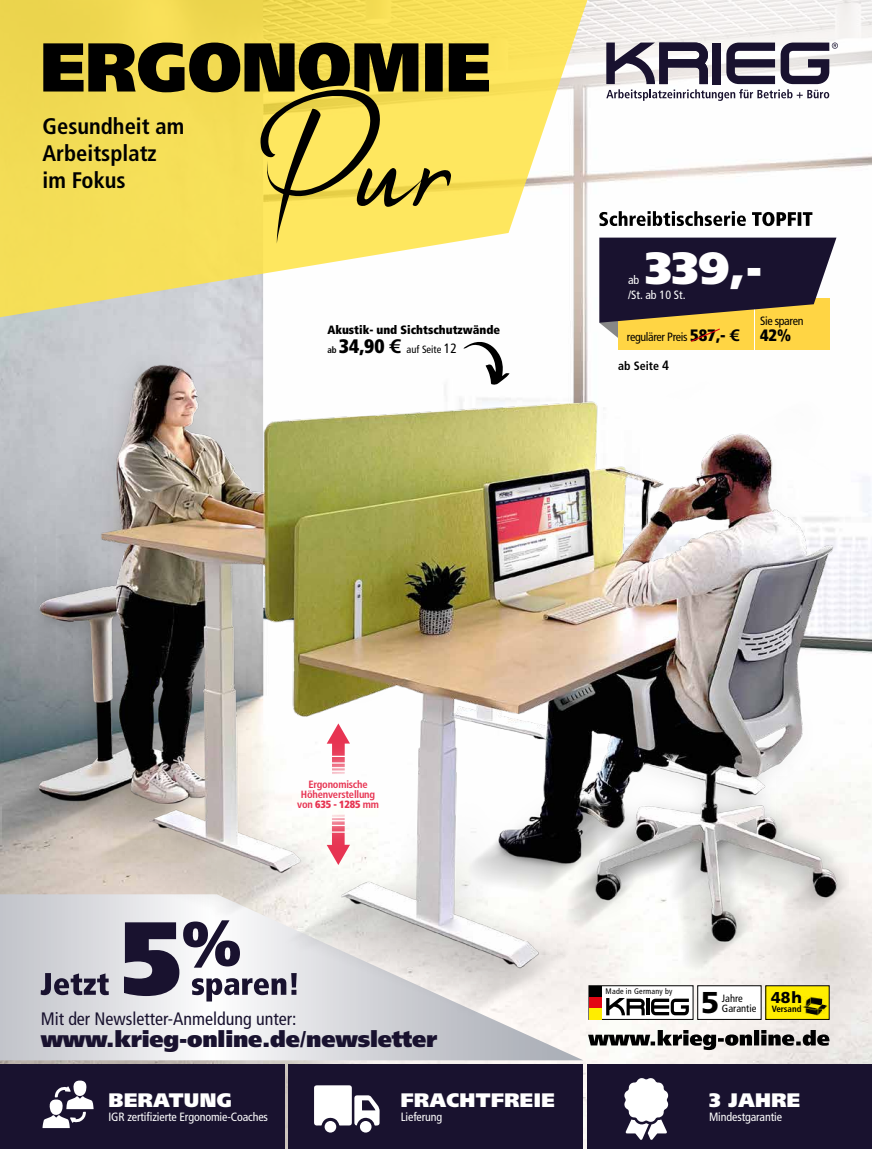
<style>
.page{position:relative;width:872px;height:1149px;background:#fff}
.page>*{position:absolute;margin:0;border:0;box-sizing:border-box;transform-origin:0 0}
.t1{font:900 45px "Frutiger LT Pro";color:#fff}
.t2{font:900 30.15px "Frutiger LT Pro";color:#000}
.t3{font:700 condensed 22.5px/27px "Frutiger LT Pro";color:#000}
.t4{font:900 22.5px "Frutiger LT Pro";letter-spacing:-.01em;color:#19122f}
.t5{font:900 19.5px "Frutiger LT Pro";letter-spacing:.02em;color:#fff}
.t6{font:condensed 18px "Frutiger LT Pro";color:#19122f}
.t7{font:900 condensed 16.5px "Frutiger LT Pro";color:#000}
.t8{font:900 15.75px "Frutiger LT Pro";color:#000}
.t9{font:condensed 12px "Frutiger LT Pro";letter-spacing:-.01em;color:#fff}
.t10{font:condensed 12px "Frutiger LT Pro";letter-spacing:-.03em;color:#000}
.t11{font:900 condensed 12px "Frutiger LT Pro";color:#000}
.t12{font:700 condensed 12px "Frutiger LT Pro";color:#000}
.t13{font:700 condensed 10.5px/9.8px "Frutiger LT Pro";letter-spacing:-.02em;color:#e73452;text-align:center}
.t14{font:condensed 10.5px/9.9px "Frutiger LT Pro";color:#000}
.t15{font:700 condensed 9px "Frutiger LT Pro";color:#000}
.t16{font:condensed 8.1px "Frutiger LT Pro";letter-spacing:.025em;color:#000}
.s1{font-weight:700;font-size:9px}
.s2{font-weight:900;font-size:19.5px}
.s3{font-weight:700;font-stretch:normal;font-size:19.5px}
.s4{font-size:13.5px}
.s5{font-weight:900;font-size:16.5px}
.s6{font-weight:700;font-stretch:normal;font-size:16.5px}
.s7{font-weight:900}
.s8{font-stretch:condensed}
</style>
<div class="page">
<img style="left:0;top:156px;width:872px;height:992px">
<svg style="left:619px;top:0;width:253px;height:101px;fill:#f5f2f1"></svg>
<svg style="left:0;top:0;width:619px;height:321px;fill:#f6df59"></svg>
<div style="left:288px;top:1064px;width:295px;height:84px;background:#19122f"></div>
<div style="left:587px;top:1064px;width:285px;height:84px;background:#19122f"></div>
<div style="left:0;top:1064px;width:284px;height:84px;background:#19122f"></div>
<svg style="left:43px;top:1080px;width:51px;height:47px"></svg>
<svg style="left:314px;top:1085px;width:65px;height:40px"></svg>
<div style="left:360px;top:1120px;width:11px;height:12px;background:#fff;border-radius:50%"></div>
<div style="left:324px;top:1120px;width:12px;height:12px;background:#fff;border-radius:50%"></div>
<svg style="left:624px;top:1078px;width:44px;height:61px"></svg>
<svg style="left:43px;top:43px;width:446px;height:163px;background:#b4a340"></svg>
<img style="left:2px;top:206px;width:846px;height:851px">
<svg style="left:606px;top:43px;width:232px;height:57px"></svg>
<div style="left:765px;top:985px;width:64px;height:34px;background:#ffed00"></div>
<img style="left:802px;top:996px;width:25px;height:20px">
<div style="left:589px;top:985px;width:104px;height:34px;background:#fff"></div>
<div style="left:589px;top:985px;width:13px;height:11px;background:#000"></div>
<div style="left:589px;top:996px;width:13px;height:11px;background:#e30613"></div>
<div style="left:589px;top:1007px;width:13px;height:11px;background:#ffed00"></div>
<svg style="left:606px;top:998px;width:38px;height:16px"></svg>
<hr style="left:646px;top:998px;width:3px;height:16px;background:#000">
<svg style="left:651px;top:998px;width:38px;height:16px"></svg>
<div style="left:697px;top:985px;width:64px;height:34px;background:#fff"></div>
<svg style="left:463px;top:341px;width:46px;height:43px"></svg>
<svg style="left:327px;top:723px;width:23px;height:50px"></svg>
<svg style="left:327px;top:814px;width:23px;height:50px"></svg>
<svg style="left:41px;top:920px;width:256px;height:81px"></svg>
<div style="left:618px;top:298px;width:135px;height:51px;background:#ffd544"></div>
<div style="left:756px;top:298px;width:74px;height:51px;background:#ffd544"></div>
<svg style="left:599px;top:237px;width:237px;height:109px"></svg>
<h3 class="t3" style="left:43px;top:112px;width:143px">Gesundheit am<br>Arbeitsplatz im Fokus</h3>
<p class="t11" style="left:327px;top:322px;width:174px">Akustik- und Sichtschutzwände</p>
<p class="t14" style="left:327px;top:345px;width:131px"><span class="s1">ab</span> <span class="s2">34,90</span> <span class="s3">€</span> auf Seite <span class="s4">12</span></p>
<h1 class="t1" style="left:645px;top:241px;width:119px">339,-</h1>
<p class="t9" style="left:628px;top:287px;width:59px">/St. ab 10 St.</p>
<p class="t9" style="left:628px;top:273px;width:13px">ab</p>
<p class="t10" style="left:627px;top:330px;width:114px">regulärer Preis <span class="s5">587,-</span> <span class="s6">€</span></p>
<p class="t12" style="left:618px;top:358px;width:53px">ab Seite <span class="s4">4</span></p>
<p class="t10" style="left:760px;top:313px;width:45px">Sie sparen</p>
<h3 class="t7" style="left:760px;top:325px;width:33px">42%</h3>
<p class="t13" style="left:297px;top:779px;width:83px">Ergonomische<br>Höhenverstellung von <span class="s7">635 - 1285</span> mm</p>
<h3 class="t6" style="left:41px;top:1007px;width:257px">Mit der Newsletter-Anmeldung unter:</h3>
<h3 class="t4" style="left:41px;top:1025px;width:398px">www.krieg-online.de<span class="s8">/</span>newsletter</h3>
<h3 class="t5" style="left:108px;top:1087px;width:125px">BERATUNG</h3>
<p class="t9" style="left:108px;top:1109px;width:161px">IGR zertifizierte Ergonomie-Coaches</p>
<h3 class="t5" style="left:401px;top:1087px;width:155px">FRACHTFREIE</h3>
<p class="t9" style="left:401px;top:1109px;width:43px">Lieferung</p>
<p class="t16" style="left:605px;top:986px;width:68px">Made in Germany by</p>
<h2 class="t2" style="left:700px;top:984px;width:20px">5</h2>
<p class="t14" style="left:722px;top:993px;width:36px">Jahre<br>Garantie</p>
<h3 class="t8" style="left:771px;top:987px;width:32px">48 h</h3>
<p class="t15" style="left:771px;top:1002px;width:31px">Versand</p>
<h3 class="t5" style="left:709px;top:1087px;width:93px">3 JAHRE</h3>
<p class="t9" style="left:709px;top:1109px;width:74px">Mindestgarantie</p>
</div>
